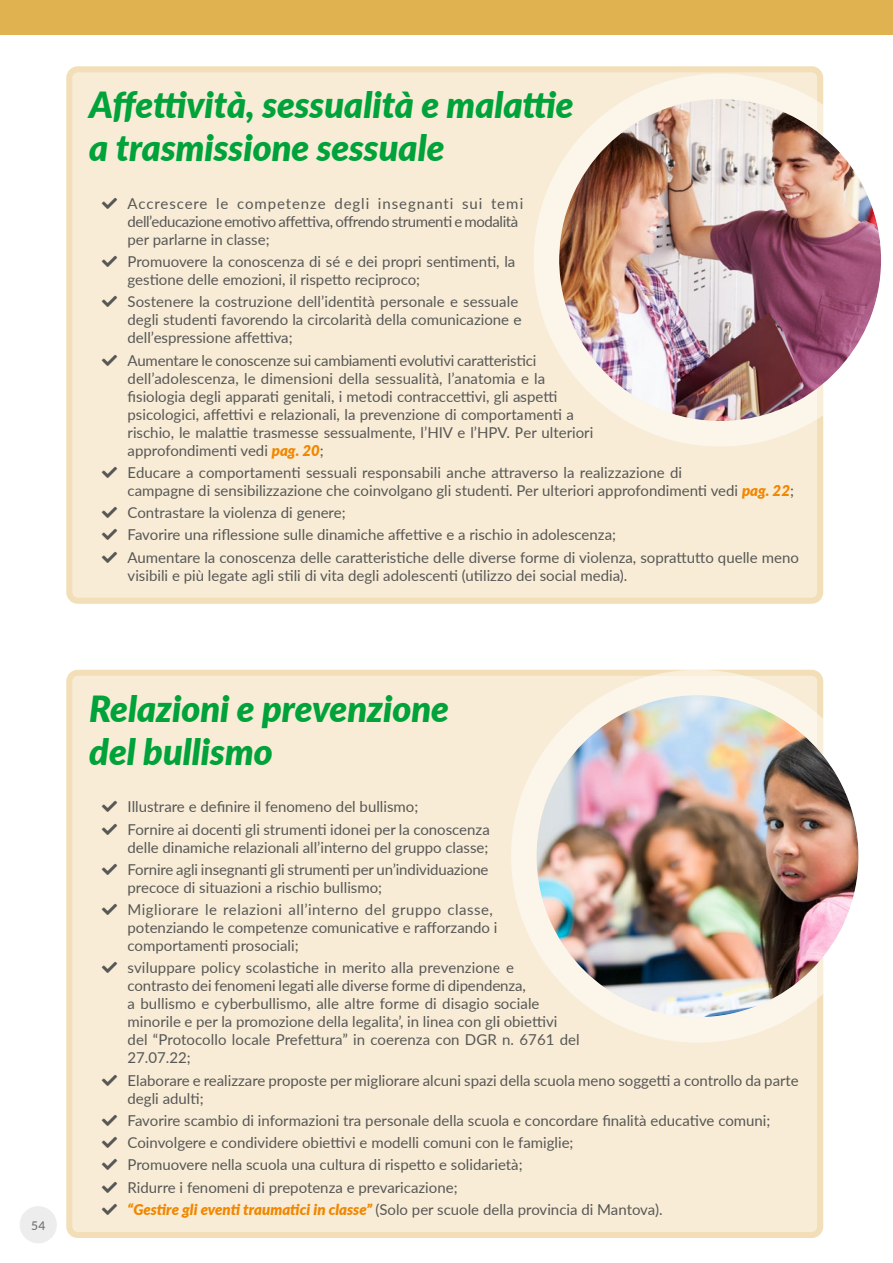
<style>
.page{position:relative;width:893px;height:1263px;background:#fff}
.page>*{position:absolute;margin:0;border:0;box-sizing:border-box;transform-origin:0 0}
.t1{font:italic 900 36px/43.2px "Lato";color:#00a23a}
.t2{font:15px/18px "Lato";color:#575756}
.t3{font:500 12px "Lato";color:#706f6f}
.s1{font-weight:900;font-style:italic;color:#f18700}
</style>
<div class="page">
<div style="left:0;top:0;width:893px;height:34px;background:#e0b350"></div>
<div style="left:69px;top:69px;width:751px;height:532px;background:#f8ecd6;border-radius:9px"></div>
<div style="left:66px;top:66px;width:757px;height:538px;border:6px solid #f2deb7;border-radius:9px"></div>
<img style="left:534px;top:74px;width:347px;height:372px">
<div style="left:69px;top:673px;width:751px;height:562px;background:#f8ecd6;border-radius:9px"></div>
<div style="left:66px;top:670px;width:757px;height:568px;border:6px solid #f2deb7;border-radius:9px"></div>
<img style="left:537px;top:695px;width:321px;height:322px;border-radius:161px">
<div style="left:511px;top:670px;width:373px;height:373px;border:26px solid #fff;border-radius:50%"></div>
<div style="left:20px;top:1206px;width:37px;height:37px;background:#ededed;border-radius:50%"></div>
<h1 class="t1" style="left:89px;top:82px;width:486px">Affettività, sessualità e malattie a trasmissione sessuale</h1>
<p class="t2" style="left:128px;top:194px;width:397px;text-indent:-26px">■ Accrescere le competenze degli insegnanti sui temi dell’educazione emotivo affettiva, offrendo strumenti e modalità per parlarne in classe;</p>
<p class="t2" style="left:128px;top:252px;width:389px;text-indent:-26px">■ Promuovere la conoscenza di sé e dei propri sentimenti, la gestione delle emozioni, il rispetto reciproco;</p>
<p class="t2" style="left:128px;top:292px;width:395px;text-indent:-26px">■ Sostenere la costruzione dell’identità personale e sessuale degli studenti favorendo la circolarità della comunicazione e dell’espressione affettiva;</p>
<p class="t2" style="left:128px;top:351px;width:467px;text-indent:-26px">■ Aumentare le conoscenze sui cambiamenti evolutivi caratteristici dell’adolescenza, le dimensioni della sessualità, l’anatomia e la fisiologia degli apparati genitali, i metodi contraccettivi, gli aspetti psicologici, affettivi e relazionali, la prevenzione di comportamenti a rischio, le malattie trasmesse sessualmente, l’HIV e l’HPV. Per ulteriori approfondimenti vedi <span class="s1">pag. 20</span>;</p>
<p class="t2" style="left:128px;top:463px;width:668px;text-indent:-26px">■ Educare a comportamenti sessuali responsabili anche attraverso la realizzazione di<br>campagne di sensibilizzazione che coinvolgano gli studenti. Per ulteriori approfondimenti vedi <span class="s1">pag. 22</span>;</p>
<p class="t2" style="left:102px;top:503px;width:245px">■ Contrastare la violenza di genere;</p>
<p class="t2" style="left:102px;top:525px;width:515px">■ Favorire una riflessione sulle dinamiche affettive e a rischio in adolescenza;</p>
<p class="t2" style="left:128px;top:548px;width:673px;text-indent:-26px">■ Aumentare la conoscenza delle caratteristiche delle diverse forme di violenza, soprattutto quelle meno visibili e più legate agli stili di vita degli adolescenti (utilizzo dei social media).</p>
<p class="t3" style="left:31px;top:1216px;width:16px">54</p>
<h1 class="t1" style="left:89px;top:685px;width:361px">Relazioni e prevenzione del bullismo</h1>
<p class="t2" style="left:102px;top:797px;width:318px">■ Illustrare e definire il fenomeno del bullismo;</p>
<p class="t2" style="left:102px;top:819px;width:389px;text-align:right">■ Fornire ai docenti gli strumenti idonei per la conoscenza delle dinamiche relazionali all’interno del gruppo classe;</p>
<p class="t2" style="left:128px;top:860px;width:362px;text-indent:-26px">■ Fornire agli insegnanti gli strumenti per un’individuazione precoce di situazioni a rischio bullismo;</p>
<p class="t2" style="left:128px;top:900px;width:371px;text-indent:-26px">■ Migliorare le relazioni all’interno del gruppo classe, potenziando le competenze comunicative e rafforzando i comportamenti prosociali;</p>
<p class="t2" style="left:128px;top:958px;width:454px;text-indent:-26px">■ sviluppare policy scolastiche in merito alla prevenzione e<br>contrasto dei fenomeni legati alle diverse forme di dipendenza,<br>a bullismo e cyberbullismo, alle altre forme di disagio sociale minorile e per la promozione della legalita’, in linea con gli obiettivi del “Protocollo locale Prefettura” in coerenza con DGR n. 6761 del 27.07.22;</p>
<p class="t2" style="left:128px;top:1070px;width:673px;text-indent:-26px">■ Elaborare e realizzare proposte per migliorare alcuni spazi della scuola meno soggetti a controllo da parte degli adulti;</p>
<p class="t2" style="left:102px;top:1111px;width:670px">■ Favorire scambio di informazioni tra personale della scuola e concordare finalità educative comuni;</p>
<p class="t2" style="left:102px;top:1133px;width:473px">■ Coinvolgere e condividere obiettivi e modelli comuni con le famiglie;</p>
<p class="t2" style="left:102px;top:1155px;width:422px">■ Promuovere nella scuola una cultura di rispetto e solidarietà;</p>
<p class="t2" style="left:102px;top:1177px;width:357px">■ Ridurre i fenomeni di prepotenza e prevaricazione;</p>
<p class="t2" style="left:102px;top:1200px;width:562px">■ <span class="s1">“Gestire gli eventi traumatici in classe”</span> (Solo per scuole della provincia di Mantova).</p>
</div>
